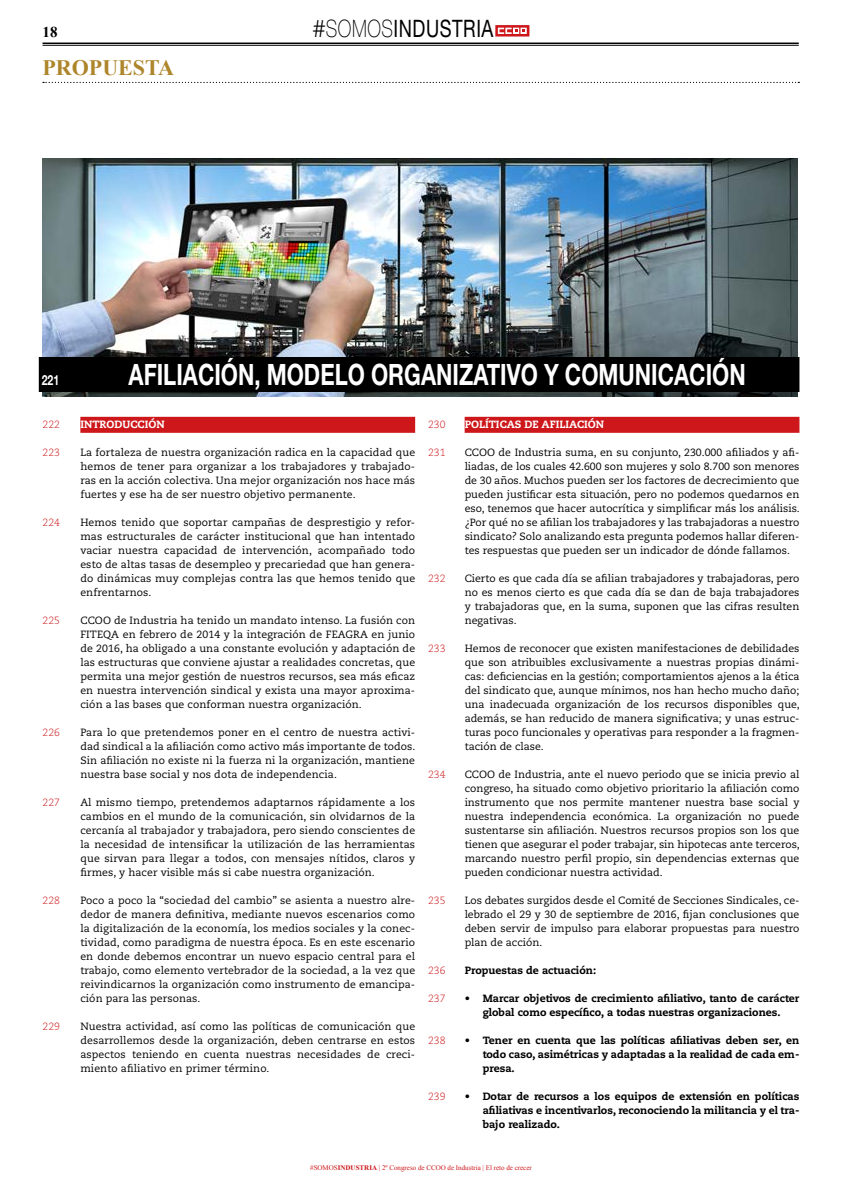
<style>
.page{position:relative;width:842px;height:1191px;background:#fff}
.page>*{position:absolute;margin:0;border:0;box-sizing:border-box;transform-origin:0 0}
.t1{font:700 29.5px "Helvetica Neue";color:#fff;scale:.75 1}
.t2{font:24.1px "Helvetica Neue";letter-spacing:.03em;color:#000;scale:.76 1}
.t3{font:700 22px "Times New Roman";color:#ad852a}
.t4{font:700 15px "Times New Roman";color:#000}
.t5{font:700 14px "Helvetica Neue";color:#fff;scale:.75 1}
.t6{font:10.5px/14px "Caecilia";letter-spacing:.01em;color:#010202;text-align:justify}
.t7{font:800 10.5px/14px "Caecilia";color:#000;text-align:justify}
.t8{font:300 10.5px "Caecilia";color:#cd171a}
.t9{font:800 10.5px "Caecilia";color:#fff}
.t10{font:7px "Times New Roman";color:#cd171a}
.s1{font-family:"Caecilia";font-weight:300}
.s2{font-weight:100}
.s3{font-weight:700}
</style>
<div class="page">
<svg style="left:495px;top:25px;width:34px;height:12px"></svg>
<hr style="left:43px;top:43px;width:756px;height:1px;background:#000">
<hr style="left:43px;top:45px;width:756px;height:1px;background:#000">
<svg style="left:43px;top:82px;width:756px;height:1px"></svg>
<div style="left:80px;top:417px;width:335px;height:16px;background:#cd171a"></div>
<div style="left:465px;top:417px;width:334px;height:16px;background:#cd171a"></div>
<img style="left:42px;top:159px;width:756px;height:238px">
<div style="left:39px;top:357px;width:760px;height:35px;background:#000"></div>
<h3 class="t4" style="left:43px;top:22px;width:16px">18</h3>
<h3 class="t3" style="left:43px;top:52px;width:133px">PROPUESTA</h3>
<h2 class="t2" style="left:313px;top:14px;width:240px"><span class="s1">#</span><span class="s2">SOMOS</span>INDUSTRIA</h2>
<h3 class="t5" style="left:42px;top:372px;width:25px">221</h3>
<p class="t8" style="left:43px;top:418px;width:19px">222</p>
<p class="t8" style="left:43px;top:446px;width:19px">223</p>
<p class="t8" style="left:43px;top:516px;width:19px">224</p>
<p class="t8" style="left:43px;top:614px;width:19px">225</p>
<p class="t8" style="left:43px;top:726px;width:19px">226</p>
<p class="t8" style="left:43px;top:796px;width:19px">227</p>
<p class="t8" style="left:43px;top:894px;width:19px">228</p>
<p class="t8" style="left:43px;top:1020px;width:19px">229</p>
<h1 class="t1" style="left:129px;top:356px;width:824px">AFILIACIÓN, MODELO ORGANIZATIVO Y COMUNICACIÓN</h1>
<p class="t9" style="left:80px;top:418px;width:86px">INTRODUCCIÓN</p>
<p class="t6" style="left:80px;top:446px;width:336px">La fortaleza de nuestra organización radica en la capacidad que hemos de tener para organizar a los trabajadores y trabajado&shy;ras en la acción colectiva. Una mejor organización nos hace más fuertes y ese ha de ser nuestro objetivo permanente.</p>
<p class="t6" style="left:80px;top:516px;width:336px">Hemos tenido que soportar campañas de desprestigio y refor&shy;mas estructurales de carácter institucional que han intentado vaciar nuestra capacidad de intervención, acompañado todo esto de altas tasas de desempleo y precariedad que han genera&shy;do dinámicas muy complejas contra las que hemos tenido que enfrentarnos.</p>
<p class="t6" style="left:80px;top:614px;width:336px">CCOO de Industria ha tenido un mandato intenso. La fusión con FITEQA en febrero de 2014 y la integración de FEAGRA en junio de 2016, ha obligado a una constante evolución y adaptación de las estructuras que conviene ajustar a realidades concretas, que permita una mejor gestión de nuestros recursos, sea más eficaz en nuestra intervención sindical y exista una mayor aproxima&shy;ción a las bases que conforman nuestra organización.</p>
<p class="t6" style="left:80px;top:726px;width:337px">Para lo que pretendemos poner en el centro de nuestra activi&shy;dad sindical a la afiliación como activo más importante de todos.<br>Sin afiliación no existe ni la fuerza ni la organización, mantiene nuestra base social y nos dota de independencia.</p>
<p class="t6" style="left:80px;top:796px;width:336px">Al mismo tiempo, pretendemos adaptarnos rápidamente a los cambios en el mundo de la comunicación, sin olvidarnos de la cercanía al trabajador y trabajadora, pero siendo conscientes de la necesidad de intensificar la utilización de las herramientas que sirvan para llegar a todos, con mensajes nítidos, claros y firmes, y hacer visible más si cabe nuestra organización.</p>
<p class="t6" style="left:80px;top:893px;width:336px">Poco a poco la “sociedad del cambio” se asienta a nuestro alre&shy;dedor de manera definitiva, mediante nuevos escenarios como la digitalización de la economía, los medios sociales y la conec&shy;tividad, como paradigma de nuestra época. Es en este escenario en donde debemos encontrar un nuevo espacio central para el trabajo, como elemento vertebrador de la sociedad, a la vez que reivindicarnos la organización como instrumento de emancipa&shy;ción para las personas.</p>
<p class="t6" style="left:80px;top:1019px;width:336px">Nuestra actividad, así como las políticas de comunicación que desarrollemos desde la organización, deben centrarse en estos aspectos teniendo en cuenta nuestras necesidades de creci&shy;miento afiliativo en primer término.</p>
<p class="t8" style="left:428px;top:418px;width:19px">230</p>
<p class="t8" style="left:428px;top:446px;width:19px">231</p>
<p class="t8" style="left:428px;top:572px;width:19px">232</p>
<p class="t8" style="left:428px;top:642px;width:19px">233</p>
<p class="t8" style="left:428px;top:768px;width:19px">234</p>
<p class="t8" style="left:428px;top:894px;width:19px">235</p>
<p class="t8" style="left:428px;top:964px;width:19px">236</p>
<p class="t8" style="left:428px;top:992px;width:19px">237</p>
<p class="t8" style="left:428px;top:1034px;width:19px">238</p>
<p class="t8" style="left:428px;top:1090px;width:19px">239</p>
<p class="t9" style="left:465px;top:418px;width:141px">POLÍTICAS DE AFILIACIÓN</p>
<p class="t6" style="left:465px;top:446px;width:337px">CCOO de Industria suma, en su conjunto, 230.000 afiliados y afi&shy;liadas, de los cuales 42.600 son mujeres y solo 8.700 son menores de 30 años. Muchos pueden ser los factores de decrecimiento que pueden justificar esta situación, pero no podemos quedarnos en eso, tenemos que hacer autocrítica y simplificar más los análisis. ¿Por qué no se afilian los trabajadores y las trabajadoras a nuestro sindicato? Solo analizando esta pregunta podemos hallar diferen&shy;tes respuestas que pueden ser un indicador de dónde fallamos.</p>
<p class="t6" style="left:465px;top:572px;width:336px">Cierto es que cada día se afilian trabajadores y trabajadoras, pero no es menos cierto es que cada día se dan de baja trabajadores y trabajadoras que, en la suma, suponen que las cifras resulten negativas.</p>
<p class="t6" style="left:465px;top:642px;width:337px">Hemos de reconocer que existen manifestaciones de debilidades que son atribuibles exclusivamente a nuestras propias dinámi&shy;cas: deficiencias en la gestión; comportamientos ajenos a la ética del sindicato que, aunque mínimos, nos han hecho mucho daño; una inadecuada organización de los recursos disponibles que, además, se han reducido de manera significativa; y unas estruc&shy;turas poco funcionales y operativas para responder a la fragmen&shy;tación de clase.</p>
<p class="t6" style="left:465px;top:768px;width:337px">CCOO de Industria, ante el nuevo periodo que se inicia previo al congreso, ha situado como objetivo prioritario la afiliación como instrumento que nos permite mantener nuestra base social y nuestra independencia económica. La organización no puede sustentarse sin afiliación. Nuestros recursos propios son los que tienen que asegurar el poder trabajar, sin hipotecas ante terceros, marcando nuestro perfil propio, sin dependencias externas que pueden condicionar nuestra actividad.</p>
<p class="t6" style="left:465px;top:893px;width:336px">Los debates surgidos desde el Comité de Secciones Sindicales, ce&shy;lebrado el 29 y 30 de septiembre de 2016, fijan conclusiones que deben servir de impulso para elaborar propuestas para nuestro plan de acción.</p>
<p class="t7" style="left:465px;top:963px;width:133px">Propuestas de actuación:</p>
<p class="t7" style="left:465px;top:991px;width:336px;text-align:center">• Marcar objetivos de crecimiento afiliativo, tanto de carácter global como específico, a todas nuestras organizaciones.</p>
<p class="t7" style="left:483px;top:1033px;width:318px;text-indent:-18px">• Tener en cuenta que las políticas afiliativas deben ser, en todo caso, asimétricas y adaptadas a la realidad de cada em&shy;presa.</p>
<p class="t7" style="left:483px;top:1089px;width:318px;text-indent:-18px">• Dotar de recursos a los equipos de extensión en políticas afiliativas e incentivarlos, reconociendo la militancia y el tra&shy;bajo realizado.</p>
<p class="t10" style="left:310px;top:1163px;width:223px">#SOMOS<span class="s3">INDUSTRIA</span> | 2º Congreso de CCOO de Industria | El reto de crecer</p>
</div>
